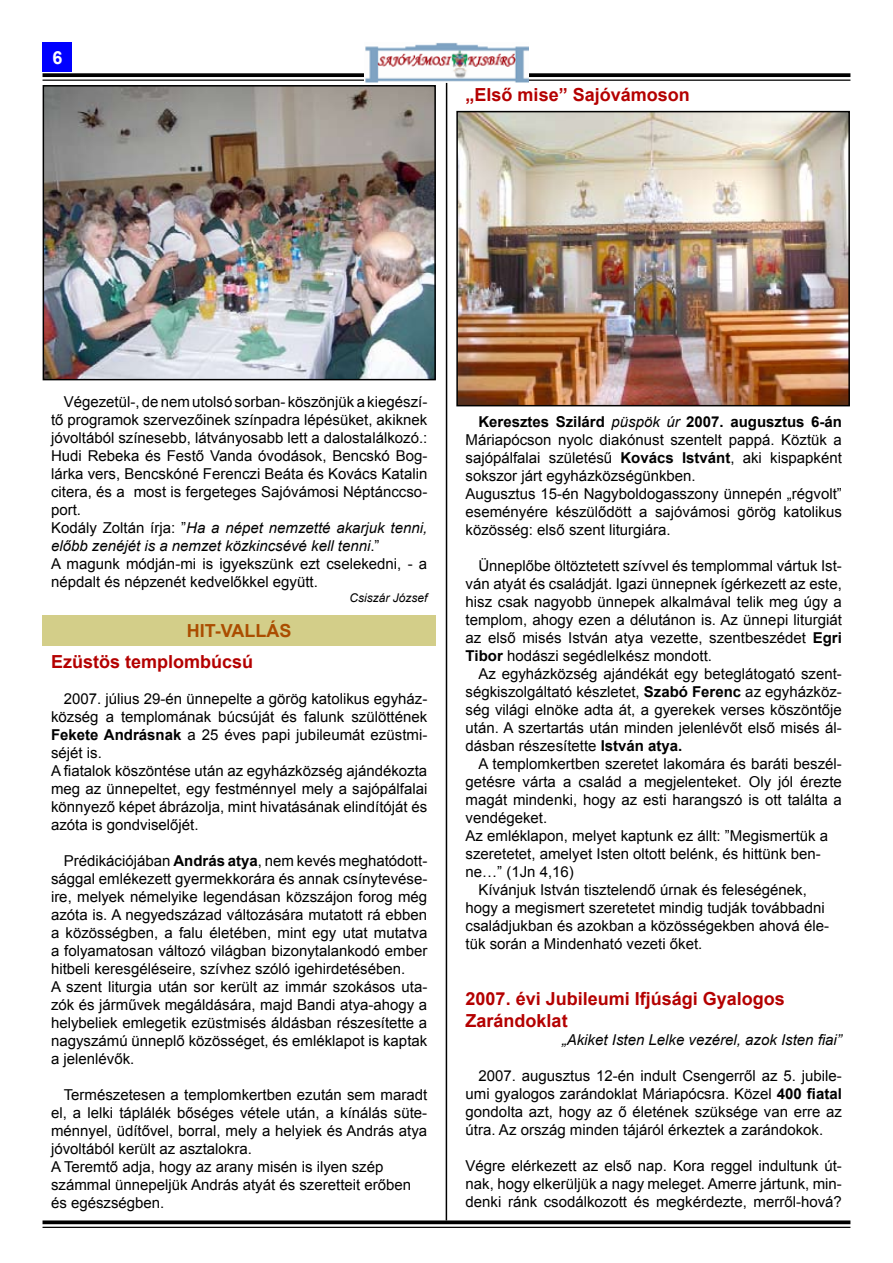
<style>
.page{position:relative;width:893px;height:1263px;background:#fff}
.page>*{position:absolute;margin:0;border:0;box-sizing:border-box;transform-origin:0 0}
.t1{font:700 18px/21.6px "Arial";color:#b40000}
.t2{font:700 18px "Arial";color:#ab4d00}
.t3{font:700 18px "Arial";color:#fff}
.t4{font:15px/18px "Arial";color:#000}
.t5{font:italic 15px "Arial";color:#000}
.t6{font:italic 12px "Arial";color:#000}
.s1{font-style:italic}
.s2{font-weight:700}
</style>
<div class="page">
<div style="left:43px;top:43px;width:29px;height:29px;background:#00f"></div>
<svg style="left:43px;top:73px;width:807px;height:4px;background:#131313"></svg>
<hr style="left:43px;top:80px;width:807px;height:1px;background:#000">
<img style="left:365px;top:43px;width:163px;height:40px">
<svg style="left:43px;top:1220px;width:807px;height:4px;background:#1d1d1d"></svg>
<hr style="left:43px;top:1227px;width:807px;height:1px;background:#000">
<div style="left:43px;top:615px;width:393px;height:31px;background:#d3ce89"></div>
<img style="left:459px;top:114px;width:388px;height:289px">
<div style="left:456px;top:111px;width:394px;height:295px;border:2px solid #000"></div>
<img style="left:45px;top:87px;width:389px;height:291px">
<div style="left:43px;top:85px;width:393px;height:295px;border:1px solid #000"></div>
<hr style="left:446px;top:83px;width:1px;height:1137px;background:#000">
<p class="t3" style="left:52px;top:46px;width:12px">6</p>
<p class="t1" style="left:466px;top:84px;width:226px">„Első mise” Sajóvámoson</p>
<p class="t4" style="left:51px;top:393px;width:378px;text-indent:13px">Végezetül-, de nem utolsó sorban- köszönjük a kiegészí&shy;tő programok szervezőinek színpadra lépésüket, akiknek jóvoltából színesebb, látványosabb lett a dalostalálkozó.:<br>Hudi Rebeka és Festő Vanda óvodások, Bencskó Bog&shy;lárka vers, Bencskóné Ferenczi Beáta és Kovács Katalin citera, és a most is fergeteges Sajóvámosi Néptánccso&shy;port.<br>Kodály Zoltán írja: ”<span class="s1">Ha a népet nemzetté akarjuk tenni, előbb zenéjét is a nemzet közkincsévé kell tenni</span>.”<br>A magunk módján-mi is igyekszünk ezt cselekedni, - a népdalt és népzenét kedvelőkkel együtt.</p>
<p class="t6" style="left:349px;top:589px;width:80px">Csiszár József</p>
<p class="t2" style="left:187px;top:619px;width:106px">HIT-VALLÁS</p>
<p class="t1" style="left:51px;top:651px;width:204px">Ezüstös templombúcsú</p>
<p class="t4" style="left:51px;top:690px;width:378px;text-indent:13px">2007. július 29-én ünnepelte a görög katolikus egyház&shy;község a templomának búcsúját és falunk szülöttének <span class="s2">Fekete Andrásnak</span> a 25 éves papi jubileumát ezüstmi&shy;séjét is.<br>A fiatalok köszöntése után az egyházközség ajándékozta meg az ünnepeltet, egy festménnyel mely a sajópálfalai könnyező képet ábrázolja, mint hivatásának elindítóját és azóta is gondviselőjét.</p>
<p class="t4" style="left:51px;top:852px;width:378px;text-indent:13px">Prédikációjában <span class="s2">András atya</span>, nem kevés meghatódott&shy;sággal emlékezett gyermekkorára és annak csínytevése&shy;ire, melyek némelyike legendásan közszájon forog még azóta is. A negyedszázad változására mutatott rá ebben a közösségben, a falu életében, mint egy utat mutatva a folyamatosan változó világban bizonytalankodó ember hitbeli keresgéléseire, szívhez szóló igehirdetésében.<br>A szent liturgia után sor került az immár szokásos uta&shy;zók és járművek megáldására, majd Bandi atya-ahogy a helybeliek emlegetik ezüstmisés áldásban részesítette a nagyszámú ünneplő közösséget, és emléklapot is kaptak a jelenlévők.</p>
<p class="t4" style="left:51px;top:1086px;width:378px;text-indent:13px">Természetesen a templomkertben ezután sem maradt el, a lelki táplálék bőséges vétele után, a kínálás süte&shy;ménnyel, üdítővel, borral, mely a helyiek és András atya jóvoltából került az asztalokra.<br>A Teremtő adja, hogy az arany misén is ilyen szép számmal ünnepeljük András atyát és szeretteit erőben és egészségben.</p>
<p class="t4" style="left:466px;top:412px;width:378px;text-indent:13px"><span class="s2">Keresztes Szilárd</span> <span class="s1">püspök úr</span> <span class="s2">2007. augusztus 6-án </span>Máriapócson nyolc diakónust szentelt pappá. Köztük a sajópálfalai születésű <span class="s2">Kovács Istvánt</span>, aki kispapként sokszor járt egyházközségünkben.<br>Augusztus 15-én Nagyboldogasszony ünnepén „régvolt” eseményére készülődött a sajóvámosi görög katolikus közösség: első szent liturgiára.</p>
<p class="t4" style="left:466px;top:556px;width:378px;text-align:justify;text-indent:13px">Ünneplőbe öltöztetett szívvel és templommal vártuk Ist&shy;ván atyát és családját. Igazi ünnepnek ígérkezett az este, hisz csak nagyobb ünnepek alkalmával telik meg úgy a templom, ahogy ezen a délutánon is. Az ünnepi liturgiát az első misés István atya vezette, szentbeszédet <span class="s2">Egri Tibor</span> hodászi segédlelkész mondott.</p>
<p class="t4" style="left:466px;top:664px;width:378px;text-align:justify;text-indent:13px">Az egyházközség ajándékát egy beteglátogató szent&shy;ségkiszolgáltató készletet, <span class="s2">Szabó Ferenc</span> az egyházköz&shy;ség világi elnöke adta át, a gyerekek verses köszöntője után. A szertartás után minden jelenlévőt első misés ál&shy;dásban részesítette <span class="s2">István atya.</span></p>
<p class="t4" style="left:478px;top:754px;width:365px">A templomkertben szeretet lakomára és baráti beszél-</p>
<p class="t4" style="left:466px;top:772px;width:378px">getésre várta a család a megjelenteket. Oly jól érezte</p>
<p class="t4" style="left:466px;top:790px;width:378px">magát mindenki, hogy az esti harangszó is ott találta a</p>
<p class="t4" style="left:466px;top:808px;width:83px">vendégeket.</p>
<p class="t4" style="left:466px;top:826px;width:364px">Az emléklapon, melyet kaptunk ez állt: ”Megismertük a</p>
<p class="t4" style="left:466px;top:844px;width:357px">szeretetet, amelyet Isten oltott belénk, és hittünk ben-</p>
<p class="t4" style="left:466px;top:862px;width:110px">ne…” (1Jn 4,16)</p>
<p class="t4" style="left:478px;top:880px;width:330px">Kívánjuk István tisztelendő úrnak és feleségének,</p>
<p class="t4" style="left:466px;top:898px;width:361px">hogy a megismert szeretetet mindig tudják továbbadni</p>
<p class="t4" style="left:466px;top:916px;width:365px">családjukban és azokban a közösségekben ahová éle-</p>
<p class="t4" style="left:466px;top:934px;width:238px">tük során a Mindenható vezeti őket.</p>
<p class="t1" style="left:466px;top:989px;width:321px">2007. évi Jubileumi Ifjúsági Gyalogos<br>Zarándoklat</p>
<p class="t5" style="left:562px;top:1030px;width:282px">„Akiket Isten Lelke vezérel, azok Isten fiai”</p>
<p class="t4" style="left:466px;top:1067px;width:378px;text-align:justify;text-indent:13px">2007. augusztus 12-én indult Csengerről az 5. jubile&shy;umi gyalogos zarándoklat Máriapócsra. Közel <span class="s2">400 fiatal </span>gondolta azt, hogy az ő életének szüksége van erre az útra. Az ország minden tájáról érkeztek a zarándokok.</p>
<p class="t4" style="left:466px;top:1157px;width:378px;text-align:justify">Végre elérkezett az első nap. Kora reggel indultunk út&shy;nak, hogy elkerüljük a nagy meleget. Amerre jártunk, min&shy;denki ránk csodálkozott és megkérdezte, merről-hová?</p>
</div>
